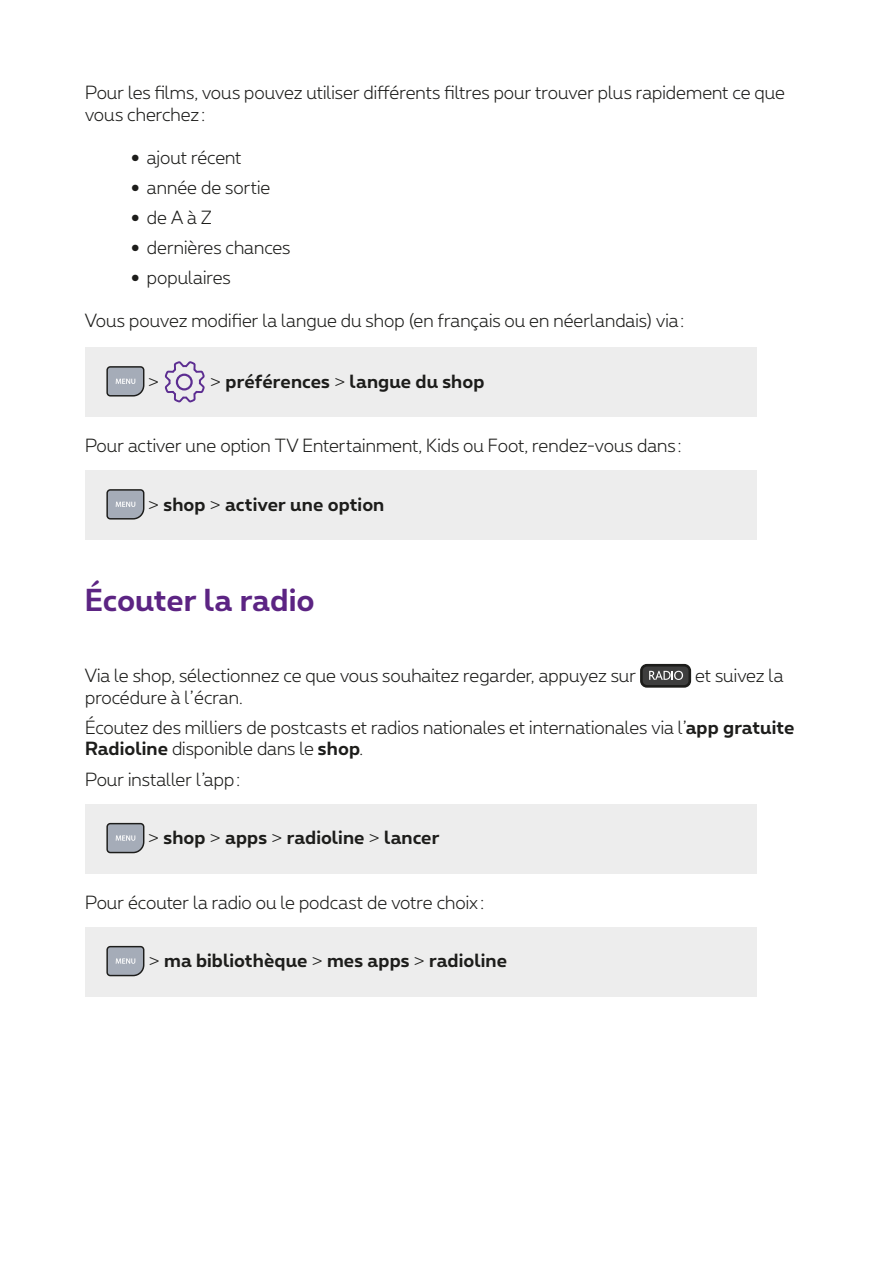
<style>
.page{position:relative;width:893px;height:1263px;background:#fff}
.page>*{position:absolute;margin:0;border:0;box-sizing:border-box;transform-origin:0 0}
.t1{font:700 30px "Proximus";letter-spacing:-.005em;color:#5c2483}
.t2{font:300 18px/30.2px "Proximus";color:#1d1d1b}
.t3{font:700 18px "Proximus";letter-spacing:.005em;color:#1d1d1b}
.s1{font-weight:300}
.s2{font-weight:700}
</style>
<div class="page">
<div style="left:85px;top:348px;width:672px;height:69px;background:#ededed"></div>
<div style="left:85px;top:471px;width:672px;height:69px;background:#ededed"></div>
<div style="left:85px;top:804px;width:672px;height:69px;background:#ededed"></div>
<div style="left:85px;top:927px;width:672px;height:69px;background:#ededed"></div>
<svg style="left:106px;top:366px;width:39px;height:31px"></svg>
<svg style="left:164px;top:361px;width:41px;height:42px"></svg>
<div style="left:176px;top:374px;width:17px;height:16px;border:2px solid #5c2d91;border-radius:50%"></div>
<svg style="left:106px;top:489px;width:39px;height:31px"></svg>
<div style="left:641px;top:665px;width:49px;height:21px;background:#3e3e3e;border-radius:6px"></div>
<div style="left:640px;top:664px;width:51px;height:24px;border:3px solid #1d1d1b;border-radius:6px"></div>
<svg style="left:649px;top:671px;width:34px;height:9px"></svg>
<svg style="left:106px;top:822px;width:39px;height:32px"></svg>
<svg style="left:106px;top:945px;width:39px;height:32px"></svg>
<p class="t2" style="left:85px;top:81px;width:702px;line-height:21.6px">Pour les films, vous pouvez utiliser différents filtres pour trouver plus rapidement ce que vous cherchez :</p>
<p class="t2" style="left:132px;top:141px;width:111px">● ajout récent</p>
<p class="t2" style="left:132px;top:171px;width:140px">● année de sortie</p>
<p class="t2" style="left:132px;top:201px;width:82px">● de A à Z</p>
<p class="t2" style="left:132px;top:232px;width:160px">● dernières chances</p>
<p class="t2" style="left:132px;top:262px;width:100px">● populaires</p>
<p class="t2" style="left:85px;top:305px;width:601px">Vous pouvez modifier la langue du shop (en français ou en néerlandais) via:</p>
<p class="t2" style="left:148px;top:365px;width:13px">&gt;</p>
<p class="t3" style="left:210px;top:368px;width:276px"><span class="s1">&gt;</span> préférences <span class="s1">&gt;</span> langue du shop</p>
<p class="t2" style="left:85px;top:429px;width:598px">Pour activer une option TV Entertainment, Kids ou Foot, rendez-vous dans :</p>
<p class="t3" style="left:148px;top:491px;width:238px"><span class="s1">&gt;</span> shop <span class="s1">&gt;</span> activer une option</p>
<h1 class="t1" style="left:85px;top:577px;width:231px">Écouter la radio</h1>
<p class="t2" style="left:85px;top:659px;width:553px">Via le shop, sélectionnez ce que vous souhaitez regarder, appuyez sur</p>
<p class="t2" style="left:695px;top:659px;width:90px">et suivez la</p>
<p class="t2" style="left:85px;top:681px;width:711px">procédure à l’écran.<br>Écoutez des milliers de postcasts et radios nationales et internationales via l’<span class="s2">app gratuite</span></p>
<p class="t2" style="left:85px;top:733px;width:280px"><span class="s2">Radioline</span> disponible dans le <span class="s2">shop</span>.<br>Pour installer l’app:</p>
<p class="t3" style="left:148px;top:824px;width:293px"><span class="s1">&gt;</span> shop <span class="s1">&gt;</span> apps <span class="s1">&gt;</span> radioline <span class="s1">&gt;</span> lancer</p>
<p class="t2" style="left:85px;top:886px;width:400px">Pour écouter la radio ou le podcast de votre choix :</p>
<p class="t3" style="left:149px;top:947px;width:360px"><span class="s1">&gt;</span> ma bibliothèque <span class="s1">&gt;</span> mes apps <span class="s1">&gt;</span> radioline</p>
</div>
